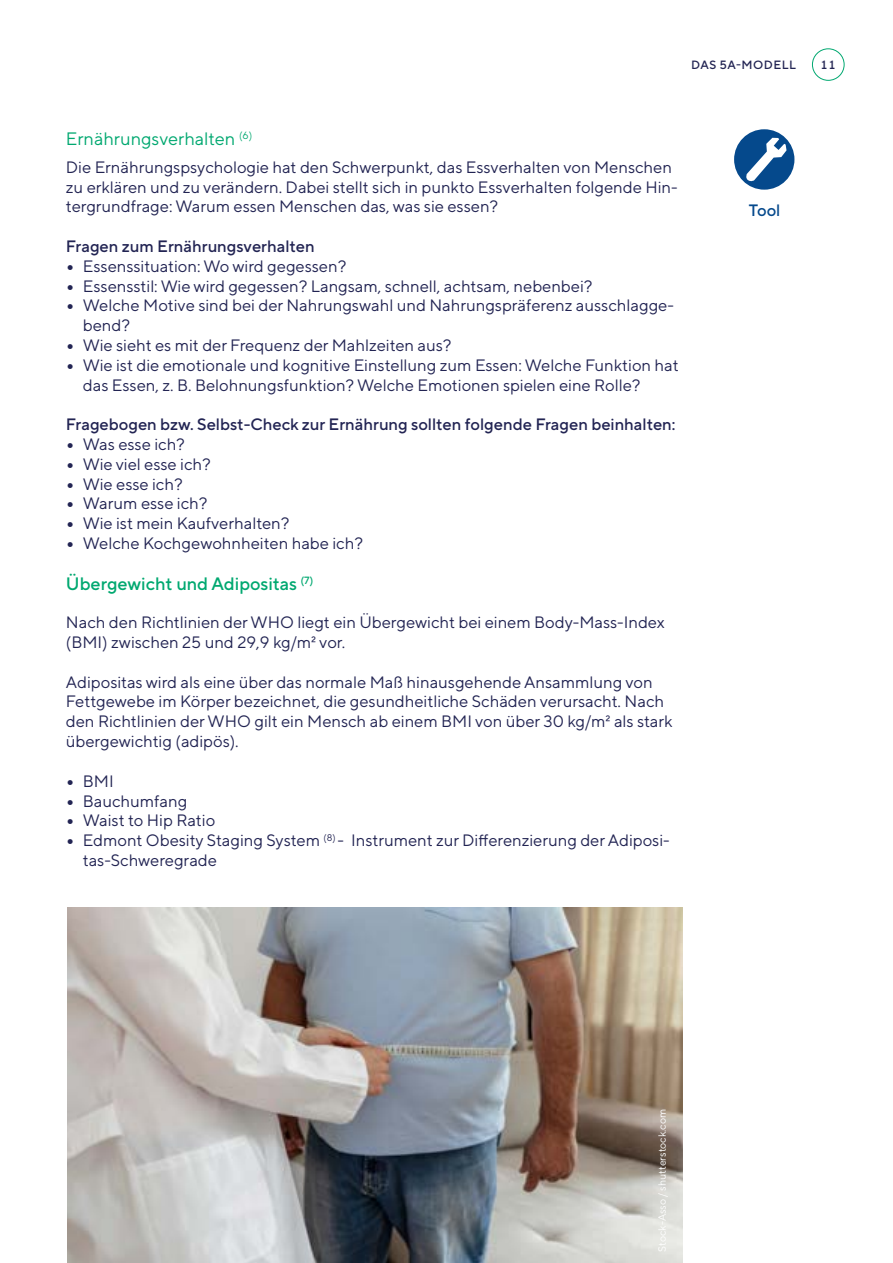
<style>
.page{position:relative;width:893px;height:1263px;background:#fff}
.page>*{position:absolute;margin:0;border:0;box-sizing:border-box;transform-origin:0 0}
.t1{font:500 18px "TT Norms Pro";color:#00a870}
.t2{font:18px "TT Norms Pro";color:#00a870}
.t3{font:16.5px/19.8px "TT Norms Pro";color:#222453}
.t4{font:500 16.5px "TT Norms Pro";color:#222453}
.t5{font:500 16.5px "TT Norms Pro";color:#05498c}
.t6{font:500 12px "TT Norms Pro";letter-spacing:.04em;color:#222453}
.t7{font:10.5px "TT Norms Pro";color:#fff}
.s1{font-weight:900}
</style>
<div class="page">
<div style="left:812px;top:48px;width:32px;height:33px;border:1px solid #00a870;border-radius:50%"></div>
<img style="left:67px;top:907px;width:615px;height:356px">
<div style="left:734px;top:129px;width:60px;height:61px;background:#05498c;border-radius:50%"></div>
<svg style="left:746px;top:138px;width:40px;height:44px"></svg>
<p class="t6" style="left:691px;top:57px;width:106px">DAS 5A-MODELL</p>
<p class="t6" style="left:821px;top:57px;width:17px">11</p>
<p class="t2" style="left:66px;top:127px;width:188px">Ernährungsverhalten <sup>(6)</sup></p>
<p class="t3" style="left:66px;top:157px;width:613px">Die Ernährungspsychologie hat den Schwerpunkt, das Essverhalten von Menschen zu erklären und zu verändern. Dabei stellt sich in punkto Essverhalten folgende Hin&shy;tergrundfrage: Warum essen Menschen das, was sie essen?</p>
<p class="t4" style="left:66px;top:236px;width:250px">Fragen zum Ernährungsverhalten</p>
<p class="t3" style="left:66px;top:256px;width:282px"><span class="s1">•</span> Essenssituation: Wo wird gegessen?</p>
<p class="t3" style="left:66px;top:275px;width:528px"><span class="s1">•</span> Essensstil: Wie wird gegessen? Langsam, schnell, achtsam, nebenbei?</p>
<p class="t3" style="left:83px;top:295px;width:592px;text-indent:-17px"><span class="s1">•</span> Welche Motive sind bei der Nahrungswahl und Nahrungspräferenz ausschlagge&shy;bend?</p>
<p class="t3" style="left:66px;top:335px;width:387px"><span class="s1">•</span> Wie sieht es mit der Frequenz der Mahlzeiten aus?</p>
<p class="t3" style="left:83px;top:355px;width:597px;text-indent:-17px"><span class="s1">•</span> Wie ist die emotionale und kognitive Einstellung zum Essen: Welche Funktion hat das Essen, z. B. Belohnungsfunktion? Welche Emotionen spielen eine Rolle?</p>
<p class="t4" style="left:66px;top:414px;width:611px">Fragebogen bzw. Selbst-Check zur Ernährung sollten folgende Fragen beinhalten:</p>
<p class="t3" style="left:66px;top:434px;width:121px"><span class="s1">•</span> Was esse ich?</p>
<p class="t3" style="left:66px;top:454px;width:146px"><span class="s1">•</span> Wie viel esse ich?</p>
<p class="t3" style="left:66px;top:473px;width:118px"><span class="s1">•</span> Wie esse ich?</p>
<p class="t3" style="left:66px;top:493px;width:143px"><span class="s1">•</span> Warum esse ich?</p>
<p class="t3" style="left:66px;top:513px;width:225px"><span class="s1">•</span> Wie ist mein Kaufverhalten?</p>
<p class="t3" style="left:66px;top:533px;width:299px"><span class="s1">•</span> Welche Kochgewohnheiten habe ich?</p>
<p class="t1" style="left:66px;top:572px;width:249px">Übergewicht und Adipositas <sup>(7)</sup></p>
<p class="t3" style="left:66px;top:612px;width:600px">Nach den Richtlinien der WHO liegt ein Übergewicht bei einem Body-Mass-Index (BMI) zwischen 25 und 29,9 kg/m2 vor.</p>
<p class="t3" style="left:66px;top:671px;width:608px">Adipositas wird als eine über das normale Maß hinausgehende Ansammlung von Fettgewebe im Körper bezeichnet, die gesundheitliche Schäden verursacht. Nach den Richtlinien der WHO gilt ein Mensch ab einem BMI von über 30 kg/m2 als stark übergewichtig (adipös).</p>
<p class="t3" style="left:66px;top:770px;width:49px"><span class="s1">•</span> BMI</p>
<p class="t3" style="left:66px;top:790px;width:123px"><span class="s1">•</span> Bauchumfang</p>
<p class="t3" style="left:66px;top:810px;width:151px"><span class="s1">•</span> Waist to Hip Ratio</p>
<p class="t3" style="left:83px;top:830px;width:588px;text-indent:-17px"><span class="s1">•</span> Edmont Obesity Staging System <sup>(8)</sup> - Instrument zur Differenzierung der Adiposi&shy;tas-Schweregrade</p>
<p class="t5" style="left:749px;top:200px;width:33px">Tool</p>
<p class="t7" style="left:655px;top:1252px;width:144px;rotate:-90deg">Stock-Asso / shutterstock.com</p>
</div>
